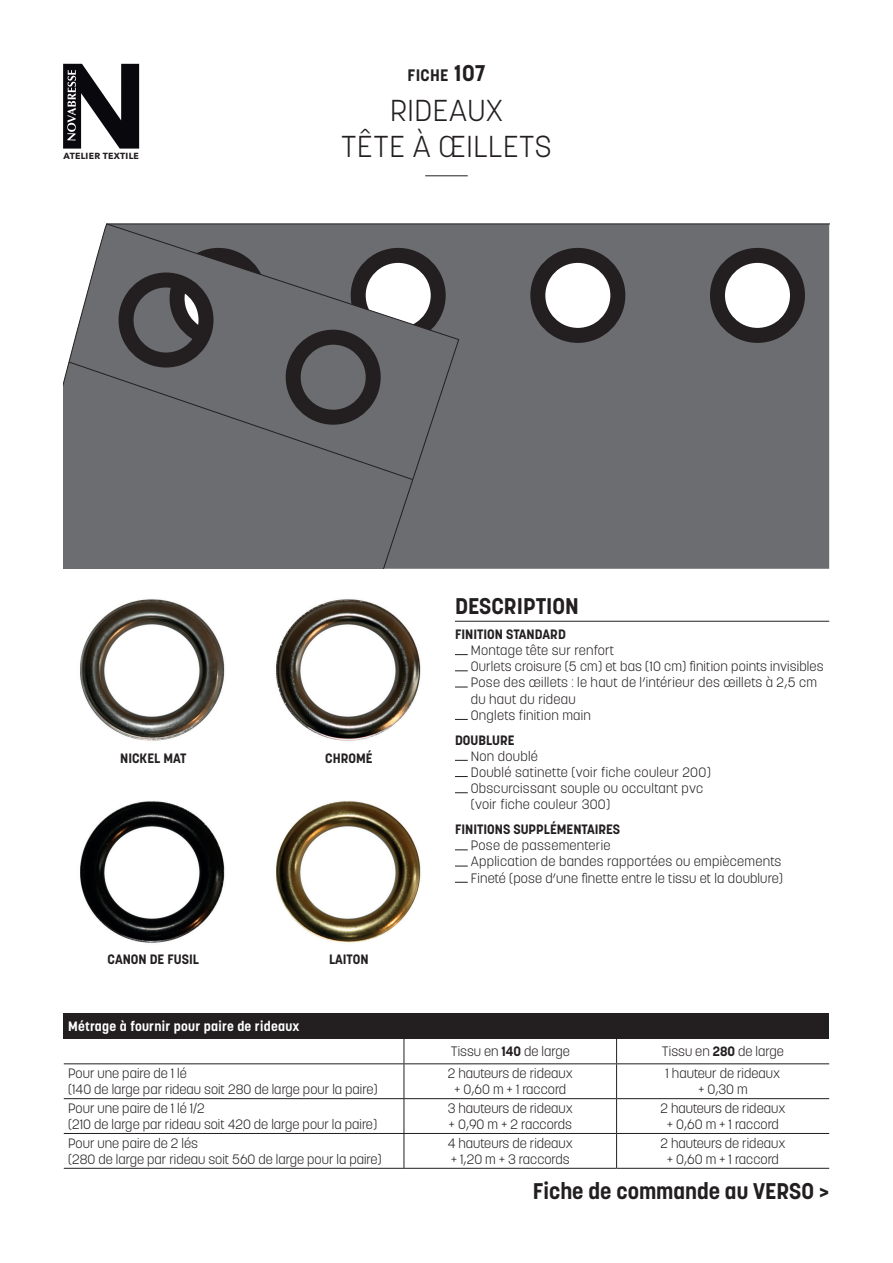
<style>
.page{position:relative;width:893px;height:1263px;background:#fff}
.page>*{position:absolute;margin:0;border:0;box-sizing:border-box;transform-origin:0 0}
.t1{font:300 30px/36px "Korolev";letter-spacing:.02em;color:#231f20;text-align:center}
.t2{font:700 22.5px "Korolev";color:#231f20}
.t3{font:700 16.5px "Korolev";letter-spacing:.02em;color:#231f20}
.t4{font:300 13.5px/16.2px "Korolev";color:#231f20}
.t5{font:300 13.5px/16.2px "Korolev";letter-spacing:.02em;color:#231f20}
.t6{font:700 13.5px "Korolev";color:#231f20}
.t7{font:700 13.5px "Korolev";letter-spacing:.02em;color:#fff}
.t8{font:700 8.85px "Avenir Next";letter-spacing:.03em;color:#231f20}
.s1{font-size:22.5px}
.s2{font-weight:700}
</style>
<div class="page">
<svg style="left:63px;top:64px;width:76px;height:85px"></svg>
<hr style="left:425px;top:175px;width:43px;height:1px;background:#231f20">
<img style="left:276px;top:599px;width:145px;height:142px">
<img style="left:276px;top:801px;width:145px;height:142px">
<img style="left:80px;top:801px;width:145px;height:142px">
<img style="left:80px;top:599px;width:145px;height:142px">
<svg style="left:455px;top:654px;width:13px;height:1px"></svg>
<svg style="left:455px;top:670px;width:13px;height:1px"></svg>
<svg style="left:455px;top:687px;width:13px;height:1px"></svg>
<svg style="left:455px;top:719px;width:13px;height:1px"></svg>
<svg style="left:455px;top:760px;width:13px;height:1px"></svg>
<svg style="left:455px;top:776px;width:13px;height:1px"></svg>
<svg style="left:455px;top:792px;width:13px;height:1px"></svg>
<svg style="left:455px;top:849px;width:13px;height:1px"></svg>
<svg style="left:455px;top:866px;width:13px;height:1px"></svg>
<svg style="left:455px;top:882px;width:13px;height:1px"></svg>
<hr style="left:455px;top:621px;width:374px;height:1px;background:#231f20">
<div style="left:64px;top:1013px;width:765px;height:25px;background:#231f20"></div>
<hr style="left:64px;top:1063px;width:340px;height:1px;background:#231f20">
<hr style="left:404px;top:1063px;width:213px;height:1px;background:#231f20">
<hr style="left:617px;top:1063px;width:212px;height:1px;background:#231f20">
<hr style="left:64px;top:1098px;width:340px;height:1px;background:#231f20">
<hr style="left:404px;top:1098px;width:213px;height:1px;background:#231f20">
<hr style="left:617px;top:1098px;width:212px;height:1px;background:#231f20">
<hr style="left:64px;top:1133px;width:340px;height:1px;background:#231f20">
<hr style="left:404px;top:1133px;width:213px;height:1px;background:#231f20">
<hr style="left:617px;top:1133px;width:212px;height:1px;background:#231f20">
<hr style="left:64px;top:1168px;width:340px;height:1px;background:#231f20">
<hr style="left:404px;top:1168px;width:213px;height:1px;background:#231f20">
<hr style="left:617px;top:1168px;width:212px;height:1px;background:#231f20">
<svg style="left:616px;top:1038px;width:1px;height:25px"></svg>
<hr style="left:404px;top:1064px;width:1px;height:34px;background:#231f20">
<hr style="left:616px;top:1064px;width:1px;height:34px;background:#231f20">
<hr style="left:404px;top:1099px;width:1px;height:34px;background:#231f20">
<hr style="left:616px;top:1099px;width:1px;height:34px;background:#231f20">
<hr style="left:404px;top:1134px;width:1px;height:34px;background:#231f20">
<hr style="left:616px;top:1134px;width:1px;height:34px;background:#231f20">
<svg style="left:404px;top:1038px;width:1px;height:25px"></svg>
<div style="left:460px;top:223px;width:369px;height:346px;background:#6c6d70"></div>
<svg style="left:538px;top:255px;width:80px;height:80px"></svg>
<div style="left:530px;top:248px;width:95px;height:95px;border:15px solid #231f20;border-radius:50%"></div>
<svg style="left:717px;top:255px;width:80px;height:80px"></svg>
<div style="left:710px;top:248px;width:95px;height:95px;border:15px solid #231f20;border-radius:50%"></div>
<svg style="left:64px;top:223px;width:396px;height:346px;background:#727375"></svg>
<div style="left:68px;top:361px;width:346px;height:119px;background:#6c6d70"></div>
<svg style="left:293px;top:337px;width:80px;height:80px;background:#606063"></svg>
<div style="left:286px;top:330px;width:95px;height:95px;border:15px solid #231f20;border-radius:50%"></div>
<svg style="left:126px;top:280px;width:80px;height:80px;background:#606063"></svg>
<svg style="left:170px;top:280px;width:36px;height:66px;background:#525052"></svg>
<div style="left:119px;top:272px;width:95px;height:95px;border:15px solid #231f20;border-radius:50%"></div>
<p class="t8" style="left:63px;top:148px;width:77px">ATELIER TEXTILE</p>
<p class="t3" style="left:407px;top:65px;width:80px">FICHE <span class="s1">107</span></p>
<p class="t1" style="left:341px;top:92px;width:212px">RIDEAUX<br>TÊTE À ŒILLETS</p>
<p class="t6" style="left:120px;top:749px;width:68px">NICKEL MAT</p>
<p class="t6" style="left:325px;top:749px;width:49px">CHROMÉ</p>
<p class="t6" style="left:108px;top:951px;width:93px">CANON DE FUSIL</p>
<p class="t6" style="left:329px;top:951px;width:41px">LAITON</p>
<p class="t7" style="left:68px;top:1017px;width:233px">Métrage à fournir pour paire de rideaux</p>
<p class="t2" style="left:455px;top:592px;width:125px">DESCRIPTION</p>
<p class="t5" style="left:471px;top:626px;width:145px;text-indent:-16px"><span class="s2">FINITION STANDARD<br></span>Montage tête sur renfort</p>
<p class="t4" style="left:471px;top:658px;width:354px">Ourlets croisure (5 cm) et bas (10 cm) finition points invisibles<br>Pose des œillets : le haut de l’intérieur des œillets à 2,5 cm du haut du rideau</p>
<p class="t5" style="left:471px;top:707px;width:122px">Onglets finition main</p>
<p class="t5" style="left:471px;top:732px;width:242px;text-indent:-16px"><span class="s2">DOUBLURE<br></span>Non doublé<br>Doublé satinette (voir fiche couleur 200)<br>Obscurcissant souple ou occultant pvc (voir fiche couleur 300)</p>
<p class="t5" style="left:471px;top:821px;width:314px;text-indent:-16px"><span class="s2">FINITIONS SUPPLÉMENTAIRES<br></span>Pose de passementerie<br>Application de bandes rapportées ou empiècements Fineté (pose d’une finette entre le tissu et la doublure)</p>
<p class="t4" style="left:451px;top:1043px;width:120px">Tissu en <span class="s2">140</span> de large</p>
<p class="t4" style="left:662px;top:1043px;width:123px">Tissu en <span class="s2">280</span> de large</p>
<p class="t4" style="left:68px;top:1065px;width:311px">Pour une paire de 1 lé<br>(140 de large par rideau soit 280 de large pour la paire)</p>
<p class="t4" style="left:448px;top:1065px;width:126px;text-align:center">2 hauteurs de rideaux + 0,60 m + 1 raccord</p>
<p class="t4" style="left:666px;top:1065px;width:116px;text-align:center">1 hauteur de rideaux + 0,30 m</p>
<p class="t4" style="left:68px;top:1100px;width:311px">Pour une paire de 1 lé 1/2<br>(210 de large par rideau soit 420 de large pour la paire)</p>
<p class="t4" style="left:448px;top:1100px;width:127px">3 hauteurs de rideaux + 0,90 m + 2 raccords</p>
<p class="t4" style="left:660px;top:1100px;width:126px;text-align:center">2 hauteurs de rideaux + 0,60 m + 1 raccord</p>
<p class="t4" style="left:68px;top:1135px;width:315px">Pour une paire de 2 lés<br>(280 de large par rideau soit 560 de large pour la paire)</p>
<p class="t4" style="left:448px;top:1135px;width:127px">4 hauteurs de rideaux + 1,20 m + 3 raccords</p>
<p class="t4" style="left:660px;top:1135px;width:126px;text-align:center">2 hauteurs de rideaux + 0,60 m + 1 raccord</p>
<h2 class="t2" style="left:533px;top:1177px;width:298px">Fiche de commande au VERSO &gt;</h2>
</div>
